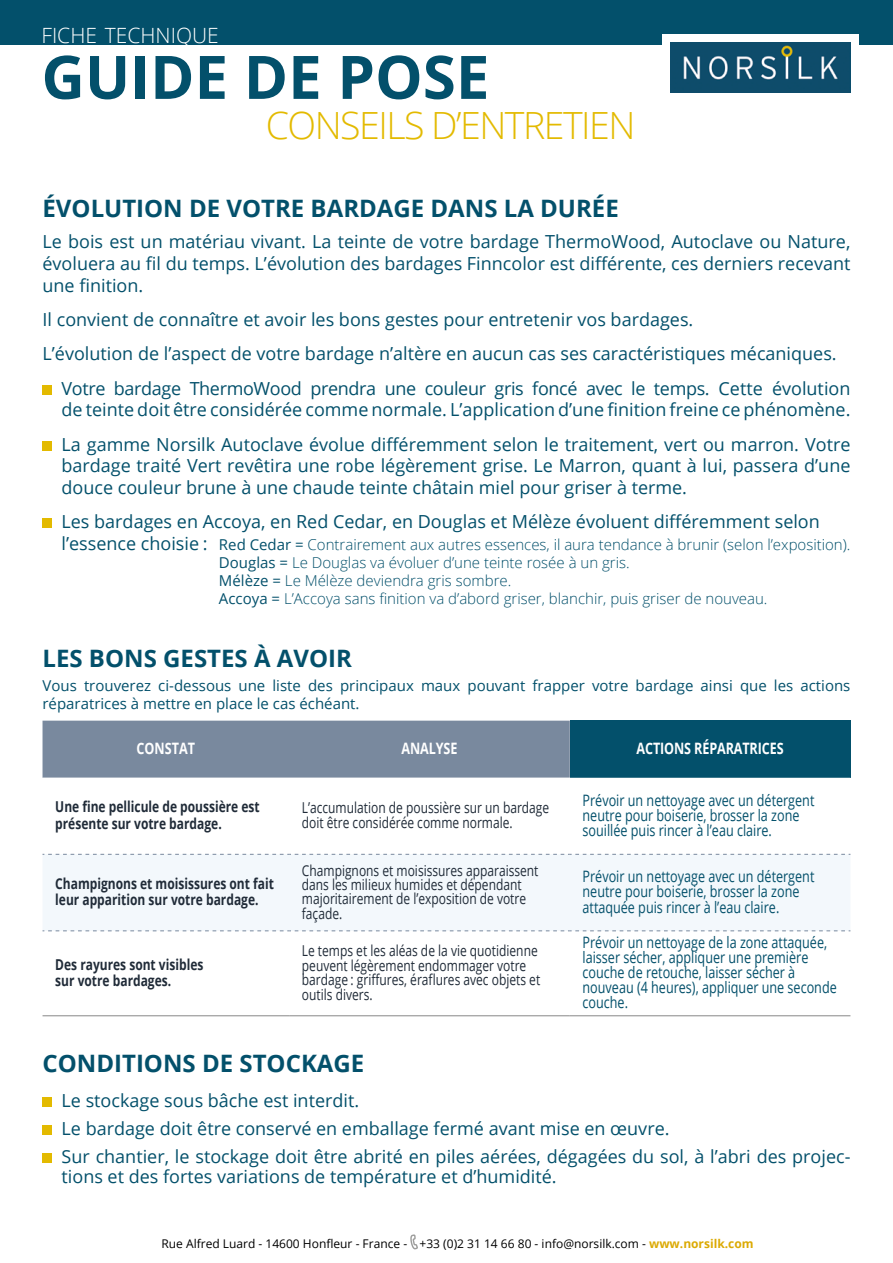
<style>
.page{position:relative;width:893px;height:1263px;background:#fff}
.page>*{position:absolute;margin:0;border:0;box-sizing:border-box;transform-origin:0 0}
.t1{font:700 60px "Open Sans";color:#03506b}
.t2{font:300 37.5px "Open Sans";letter-spacing:-.04em;color:#e3ba00}
.t3{font:700 24px "Open Sans";color:#03506b}
.t4{font:300 21px "Open Sans";color:#fff}
.t5{font:18px/21.6px "Open Sans";color:#03506b}
.t6{font:18px "Open Sans";letter-spacing:-.02em;color:#03506b}
.t7{font:15.75px/15.1px "Open Sans";color:#03506b;scale:.8 1}
.t8{font:700 15.75px "Open Sans";letter-spacing:-.01em;color:#fff;scale:.8 1}
.t9{font:15px/14.4px "Open Sans";color:#202b38;scale:.8 1}
.t10{font:300 15px/18px "Open Sans";color:#03506b}
.t11{font:700 15px/16.5px "Open Sans";color:#202b38;scale:.8 1}
.t12{font:15px/18px "Open Sans";color:#03506b}
.t13{font:12px "Open Sans";color:#000}
.s1{font-weight:400}
.s2{font-weight:700;color:#dcaa04}
</style>
<div class="page">
<div style="left:0;top:0;width:893px;height:45px;background:#03506b"></div>
<div style="left:43px;top:385px;width:9px;height:10px;background:#e3ba00"></div>
<div style="left:43px;top:441px;width:9px;height:10px;background:#e3ba00"></div>
<div style="left:43px;top:519px;width:9px;height:9px;background:#e3ba00"></div>
<div style="left:43px;top:1097px;width:9px;height:10px;background:#e3ba00"></div>
<div style="left:43px;top:1126px;width:9px;height:9px;background:#e3ba00"></div>
<div style="left:43px;top:1154px;width:9px;height:9px;background:#e3ba00"></div>
<div style="left:43px;top:721px;width:527px;height:57px;background:#79899e"></div>
<div style="left:570px;top:721px;width:280px;height:57px;background:#03506b"></div>
<svg style="left:43px;top:853px;width:807px;height:79px"></svg>
<div style="left:43px;top:855px;width:807px;height:75px;background:#f3f8fc"></div>
<svg style="left:43px;top:854px;width:807px;height:1px"></svg>
<svg style="left:43px;top:930px;width:807px;height:1px"></svg>
<hr style="left:43px;top:1015px;width:246px;height:1px;background:#878787">
<hr style="left:289px;top:1015px;width:281px;height:1px;background:#878787">
<hr style="left:570px;top:1015px;width:280px;height:1px;background:#878787">
<svg style="left:410px;top:1234px;width:8px;height:16px"></svg>
<div style="left:662px;top:34px;width:197px;height:67px;background:#fff"></div>
<img style="left:671px;top:43px;width:179px;height:50px">
<p class="t4" style="left:41px;top:21px;width:179px">FICHE TECHNIQUE</p>
<h1 class="t1" style="left:41px;top:35px;width:449px">GUIDE DE POSE</h1>
<h2 class="t2" style="left:266px;top:100px;width:371px">CONSEILS D’ENTRETIEN</h2>
<h3 class="t3" style="left:43px;top:191px;width:578px">ÉVOLUTION DE VOTRE BARDAGE DANS LA DURÉE</h3>
<p class="t5" style="left:43px;top:231px;width:809px;text-align:justify">Le bois est un matériau vivant. La teinte de votre bardage ThermoWood, Autoclave ou Nature, évoluera au fil du temps. L’évolution des bardages Finncolor est différente, ces derniers recevant une finition.</p>
<p class="t5" style="left:43px;top:308px;width:652px">Il convient de connaître et avoir les bons gestes pour entretenir vos bardages.</p>
<p class="t5" style="left:43px;top:343px;width:796px">L’évolution de l’aspect de votre bardage n’altère en aucun cas ses caractéristiques mécaniques.</p>
<p class="t6" style="left:62px;top:376px;width:790px">Votre bardage ThermoWood prendra une couleur gris foncé avec le temps. Cette évolution</p>
<p class="t5" style="left:62px;top:392px;width:790px;line-height:34.3px">de teinte doit être considérée comme normale. L’application d’une finition freine ce phénomène.<br>La gamme Norsilk Autoclave évolue différemment selon le traitement, vert ou marron. Votre</p>
<p class="t5" style="left:62px;top:454px;width:790px">bardage traité Vert revêtira une robe légèrement grise. Le Marron, quant à lui, passera d’une douce couleur brune à une chaude teinte châtain miel pour griser à terme.</p>
<p class="t5" style="left:62px;top:510px;width:760px">Les bardages en Accoya, en Red Cedar, en Douglas et Mélèze évoluent différemment selon l’essence choisie :</p>
<p class="t10" style="left:219px;top:535px;width:633px"><span class="s1">Red Cedar =</span> Contrairement aux autres essences, il aura tendance à brunir (selon l’exposition).<br><span class="s1">Douglas =</span> Le Douglas va évoluer d’une teinte rosée à un gris.<br><span class="s1">Mélèze =</span> Le Mélèze deviendra gris sombre.<br><span class="s1">Accoya =</span> L’Accoya sans finition va d’abord griser, blanchir, puis griser de nouveau.</p>
<h3 class="t3" style="left:43px;top:641px;width:311px">LES BONS GESTES À AVOIR</h3>
<p class="t12" style="left:43px;top:676px;width:809px">Vous trouverez ci-dessous une liste des principaux maux pouvant frapper votre bardage ainsi que les actions réparatrices à mettre en place le cas échéant.</p>
<p class="t8" style="left:137px;top:737px;width:75px">CONSTAT</p>
<p class="t8" style="left:402px;top:737px;width:71px">ANALYSE</p>
<p class="t8" style="left:637px;top:737px;width:185px">ACTIONS RÉPARATRICES</p>
<p class="t11" style="left:55px;top:798px;width:257px">Une fine pellicule de poussière est présente sur votre bardage.</p>
<p class="t9" style="left:302px;top:800px;width:311px">L’accumulation de poussière sur un bardage doit être considérée comme normale.</p>
<p class="t7" style="left:583px;top:792px;width:291px">Prévoir un nettoyage avec un détergent neutre pour boiserie, brosser la zone souillée puis rincer à l’eau claire.</p>
<p class="t11" style="left:55px;top:875px;width:275px">Champignons et moisissures ont fait leur apparition sur votre bardage.</p>
<p class="t9" style="left:302px;top:862px;width:297px">Champignons et moisissures apparaissent dans les milieux humides et dépendant majoritairement de l’exposition de votre façade.</p>
<p class="t7" style="left:583px;top:868px;width:291px">Prévoir un nettoyage avec un détergent neutre pour boiserie, brosser la zone attaquée puis rincer à l’eau claire.</p>
<p class="t11" style="left:55px;top:955px;width:187px">Des rayures sont visibles sur votre bardages.</p>
<p class="t9" style="left:302px;top:943px;width:299px">Le temps et les aléas de la vie quotidienne peuvent légèrement endommager votre bardage : griffures, éraflures avec objets et outils divers.</p>
<p class="t7" style="left:583px;top:934px;width:319px">Prévoir un nettoyage de la zone attaquée, laisser sécher, appliquer une première couche de retouche, laisser sécher à nouveau (4 heures), appliquer une seconde couche.</p>
<h3 class="t3" style="left:43px;top:1046px;width:323px">CONDITIONS DE STOCKAGE</h3>
<p class="t5" style="left:62px;top:1086px;width:790px;line-height:28px">Le stockage sous bâche est interdit.<br>Le bardage doit être conservé en emballage fermé avant mise en œuvre.<br>Sur chantier, le stockage doit être abrité en piles aérées, dégagées du sol, à l’abri des projec-</p>
<p class="t5" style="left:62px;top:1165px;width:497px">tions et des fortes variations de température et d’humidité.</p>
<p class="t13" style="left:161px;top:1235px;width:594px">Rue Alfred Luard - 14600 Honfleur - France - +33 (0)2 31 14 66 80 - info@norsilk.com - <span class="s2">www.norsilk.com</span></p>
</div>
